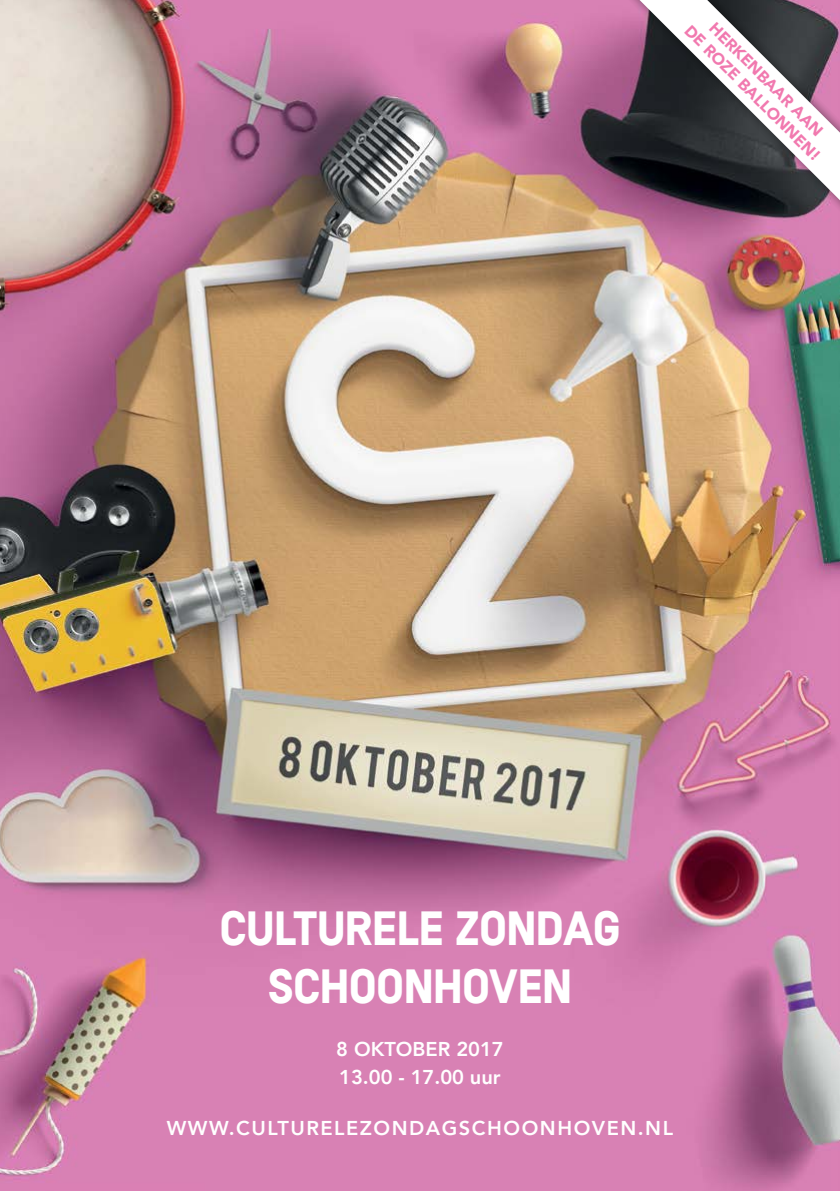
<style>
.page{position:relative;width:840px;height:1191px;background:#fff}
.page>*{position:absolute;margin:0;border:0;box-sizing:border-box;transform-origin:0 0}
.t1{font:48px/57.6px "Parade LIFT One";color:#fff;text-align:center}
.t2{font:800 20px "Avenir";letter-spacing:.075em;color:#fff}
.t3{font:800 20px/28px "Avenir";color:#fff}
.t4{font:900 16px "Avenir";color:#f179af}
</style>
<div class="page">
<img style="left:0;top:0;width:839px;height:1191px">
<img style="left:427px;top:0;width:412px;height:476px">
<svg style="left:639px;top:0;width:200px;height:200px"></svg>
<p class="t4" style="left:719px;top:18px;width:155px;rotate:45deg">HERKENBAAR AAN</p>
<p class="t4" style="left:694px;top:20px;width:186px;rotate:45deg">DE ROZE BALLONNEN!</p>
<h1 class="t1" style="left:219px;top:899px;width:402px">CULTURELE ZONDAG<br>SCHOONHOVEN</h1>
<p class="t3" style="left:336px;top:1035px;width:169px">8 OKTOBER 2017<br>13.00 - 17.00 uur</p>
<p class="t2" style="left:167px;top:1114px;width:507px">WWW.CULTURELEZONDAGSCHOONHOVEN.NL</p>
</div>
